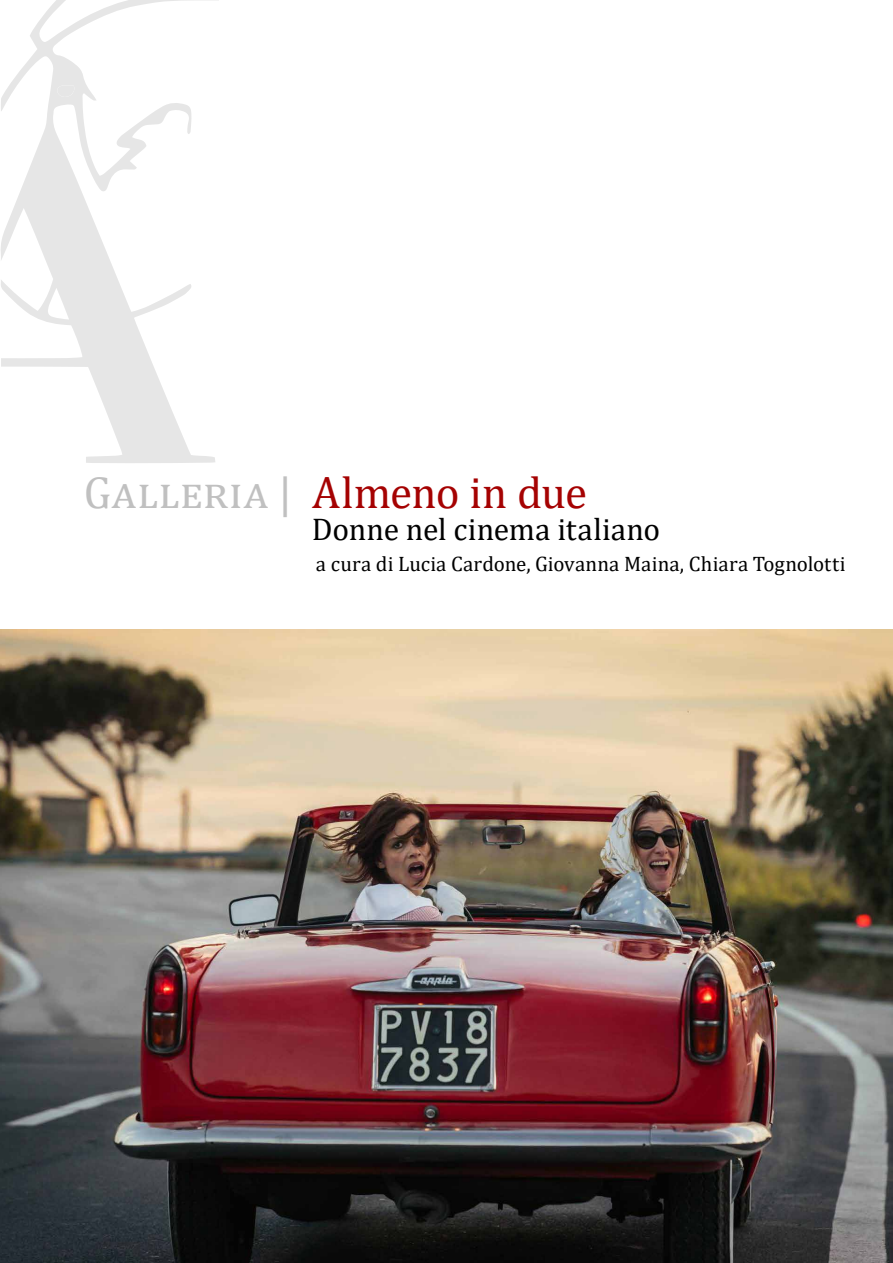
<style>
.page{position:relative;width:893px;height:1263px;background:#fff}
.page>*{position:absolute;margin:0;border:0;box-sizing:border-box;transform-origin:0 0}
.t1{font:45px "Cambria";color:#a50202}
.t2{font:31.5px "Cambria";letter-spacing:-.005em;color:#000}
.t3{font:21px "Cambria";letter-spacing:.005em;color:#000}
.s1{color:#c0c0c0}
</style>
<div class="page">
<svg style="left:1px;top:0;width:217px;height:463px"></svg>
<svg style="left:56px;top:85px;width:19px;height:13px"></svg>
<img style="left:0;top:630px;width:893px;height:633px">
<h1 class="t1" style="left:84px;top:465px;width:505px"><span class="s1">Galleria |</span> Almeno in due</h1>
<h2 class="t2" style="left:312px;top:510px;width:350px">Donne nel cinema italiano</h2>
<p class="t3" style="left:316px;top:551px;width:531px">a cura di Lucia Cardone, Giovanna Maina, Chiara Tognolotti</p>
</div>
